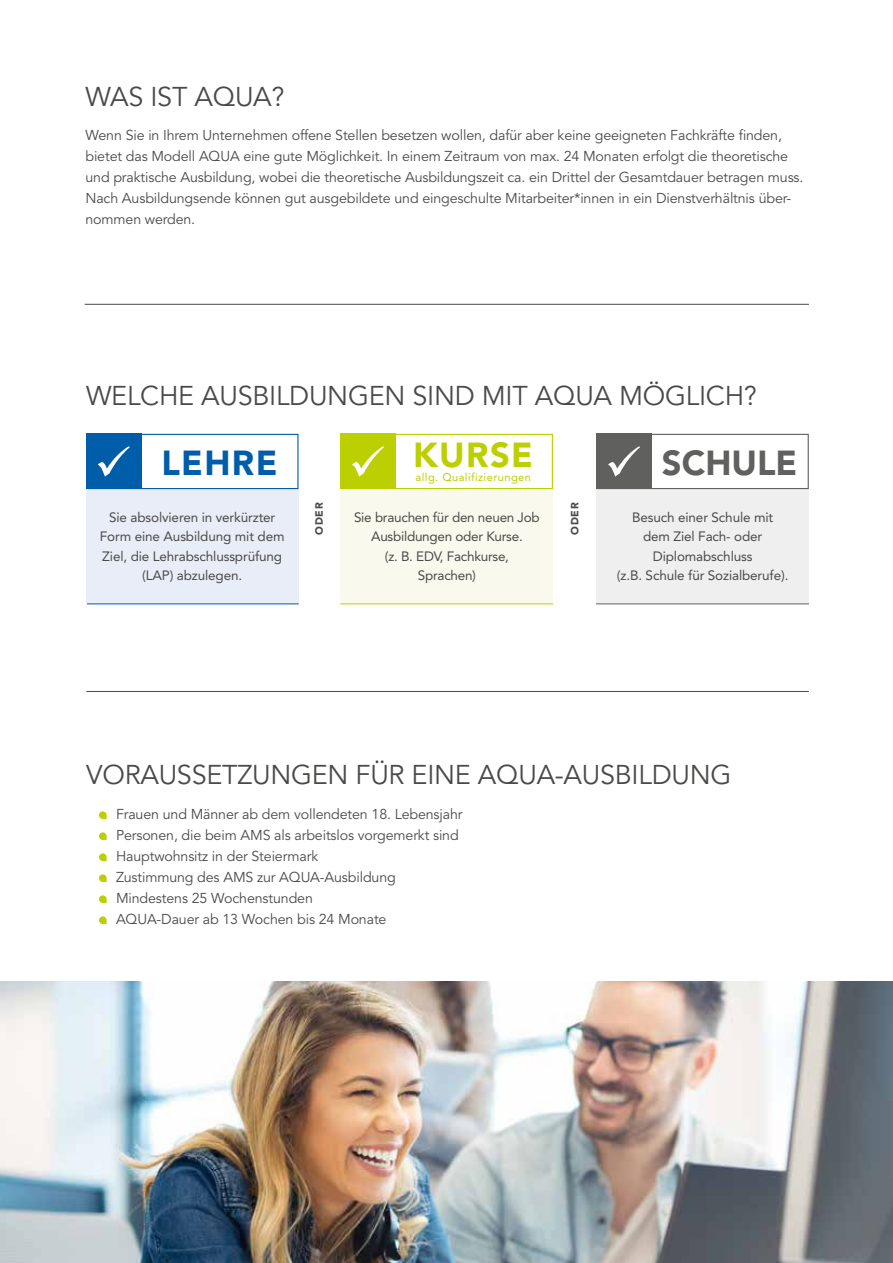
<style>
.page{position:relative;width:893px;height:1263px;background:#fff}
.page>*{position:absolute;margin:0;border:0;box-sizing:border-box;transform-origin:0 0}
.t1{font:900 34.5px "Avenir LT Std";color:#60605f}
.t2{font:900 34.5px "Avenir LT Std";letter-spacing:.04em;color:#005da9}
.t3{font:900 34.5px "Avenir LT Std";letter-spacing:.04em;color:#bccf00}
.t4{font:27px "Avenir LT Std";letter-spacing:-.01em;color:#4a4a49}
.t5{font:14.25px/21px "Avenir LT Std";letter-spacing:-.01em;color:#4a4a49}
.t6{font:13.5px/19.5px "Avenir LT Std";letter-spacing:-.01em;color:#4a4a49;text-align:center}
.t7{font:11.1px "Avenir LT Std";letter-spacing:.04em;color:#bccf00}
.t8{font:900 10.5px "Avenir LT Std";letter-spacing:.06em;color:#4a4a49}
</style>
<div class="page">
<img style="left:0;top:981px;width:893px;height:282px">
<svg style="left:99px;top:811px;width:8px;height:8px"></svg>
<svg style="left:99px;top:832px;width:8px;height:8px"></svg>
<svg style="left:99px;top:853px;width:8px;height:8px"></svg>
<svg style="left:99px;top:874px;width:8px;height:8px"></svg>
<svg style="left:99px;top:895px;width:8px;height:8px"></svg>
<svg style="left:99px;top:916px;width:8px;height:8px"></svg>
<div style="left:86px;top:489px;width:213px;height:114px;background:#e9edf8"></div>
<div style="left:340px;top:489px;width:213px;height:114px;background:#f9faed"></div>
<div style="left:596px;top:489px;width:213px;height:114px;background:#efefef"></div>
<div style="left:87px;top:434px;width:211px;height:55px;background:#fff;border:1px solid #005da9"></div>
<div style="left:86px;top:434px;width:56px;height:55px;background:#005da9"></div>
<svg style="left:98px;top:446px;width:32px;height:31px"></svg>
<div style="left:341px;top:434px;width:212px;height:55px;background:#fff;border:1px solid #bccf00"></div>
<div style="left:340px;top:434px;width:56px;height:55px;background:#bccf00"></div>
<svg style="left:352px;top:446px;width:32px;height:31px"></svg>
<div style="left:596px;top:434px;width:213px;height:55px;background:#fff;border:1px solid #60605f"></div>
<div style="left:596px;top:434px;width:55px;height:55px;background:#60605f"></div>
<svg style="left:608px;top:446px;width:32px;height:31px"></svg>
<hr style="left:87px;top:603px;width:212px;height:1px;background:#005da9">
<hr style="left:340px;top:603px;width:213px;height:1px;background:#bccf00">
<hr style="left:596px;top:603px;width:213px;height:1px;background:#60605f">
<hr style="left:85px;top:304px;width:724px;height:1px;background:#4a4a49">
<hr style="left:86px;top:691px;width:723px;height:1px;background:#4a4a49">
<h2 class="t4" style="left:85px;top:81px;width:201px">WAS IST AQUA?</h2>
<p class="t5" style="left:85px;top:125px;width:720px">Wenn Sie in Ihrem Unternehmen offene Stellen besetzen wollen, dafür aber keine geeigneten Fachkräfte finden, bietet das Modell AQUA eine gute Möglichkeit. In einem Zeitraum von max. 24 Monaten erfolgt die theoretische und praktische Ausbildung, wobei die theoretische Ausbildungszeit ca. ein Drittel der Gesamtdauer betragen muss.<br>Nach Ausbildungsende können gut ausgebildete und eingeschulte Mitarbeiter*innen in ein Dienstverhältnis über&shy;nommen werden.</p>
<h2 class="t4" style="left:86px;top:381px;width:672px">WELCHE AUSBILDUNGEN SIND MIT AQUA MÖGLICH?</h2>
<h1 class="t2" style="left:161px;top:442px;width:118px">LEHRE</h1>
<h1 class="t3" style="left:413px;top:434px;width:121px">KURSE</h1>
<p class="t7" style="left:416px;top:471px;width:117px">allg. Qualifizierungen</p>
<h1 class="t1" style="left:662px;top:442px;width:137px">SCHULE</h1>
<p class="t8" style="left:313px;top:535px;width:34px;rotate:-90deg">ODER</p>
<p class="t8" style="left:568px;top:535px;width:34px;rotate:-90deg">ODER</p>
<p class="t6" style="left:100px;top:507px;width:186px">Sie absolvieren in verkürzter<br>Form eine Ausbildung mit dem<br>Ziel, die Lehrabschlussprüfung (LAP) abzulegen.</p>
<p class="t6" style="left:354px;top:507px;width:187px">Sie brauchen für den neuen Job<br>Ausbildungen oder Kurse.<br>(z. B. EDV, Fachkurse,<br>Sprachen)</p>
<p class="t6" style="left:617px;top:507px;width:173px">Besuch einer Schule mit dem Ziel Fach- oder<br>Diplomabschluss<br>(z.B. Schule für Sozialberufe).</p>
<h2 class="t4" style="left:86px;top:760px;width:647px">VORAUSSETZUNGEN FÜR EINE AQUA-AUSBILDUNG</h2>
<p class="t5" style="left:116px;top:804px;width:348px">Frauen und Männer ab dem vollendeten 18. Lebensjahr Personen, die beim AMS als arbeitslos vorgemerkt sind Hauptwohnsitz in der Steiermark<br>Zustimmung des AMS zur AQUA-Ausbildung Mindestens 25 Wochenstunden<br>AQUA-Dauer ab 13 Wochen bis 24 Monate</p>
</div>
